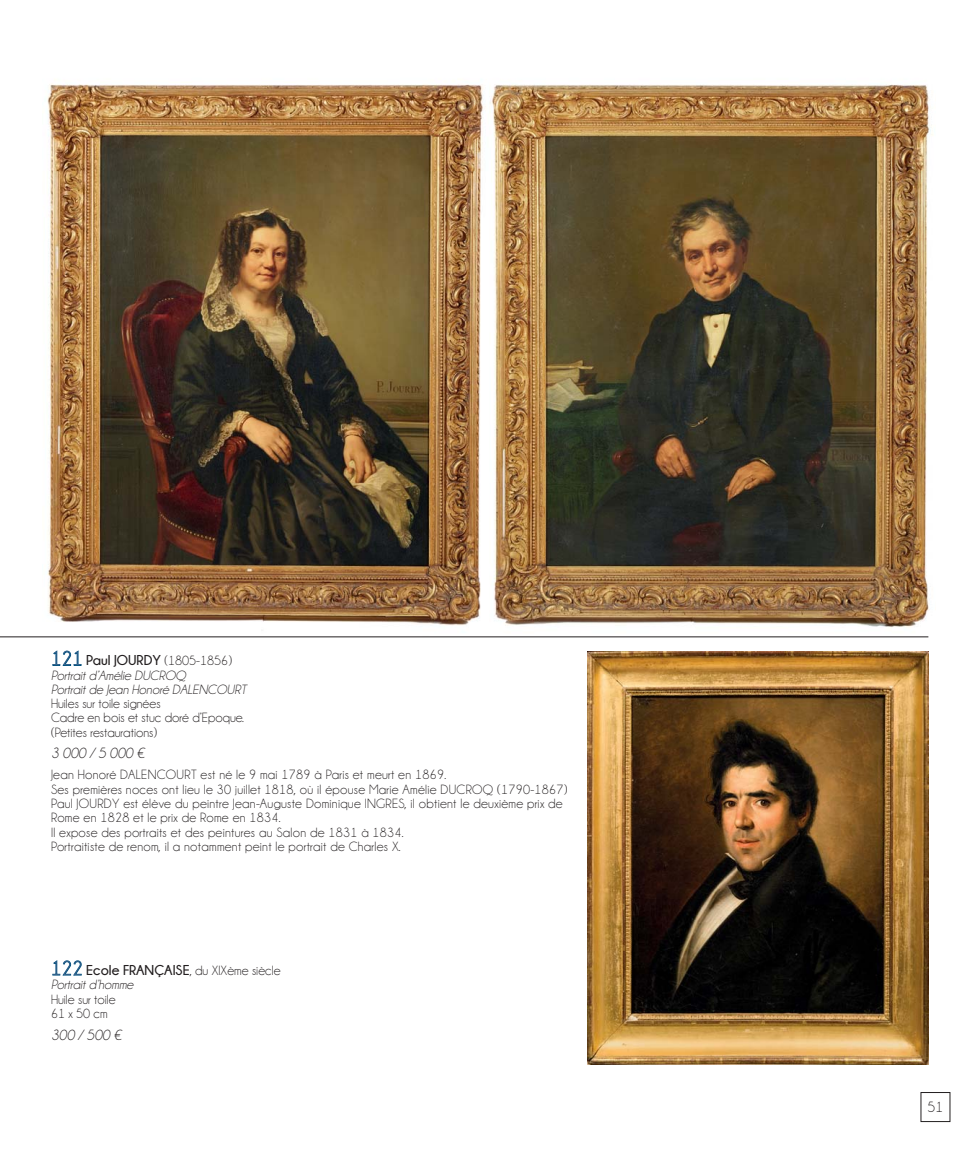
<style>
.page{position:relative;width:978px;height:1149px;background:#fff}
.page>*{position:absolute;margin:0;border:0;box-sizing:border-box;transform-origin:0 0}
.t1{font:italic 15px "Champagne&Limousines";color:#231f20}
.t2{font:15px "Champagne&Limousines";color:#231f20}
.t3{font:13.5px/14.2px "Champagne&Limousines";letter-spacing:.02em;color:#231f20}
.t4{font:13.5px/14.2px "Champagne&Limousines";color:#231f20}
.t5{font:italic 13.5px/14.2px "Champagne&Limousines";color:#231f20}
.s1{font-style:normal;font-size:20.4px;color:#406790}
.s2{font-weight:700;font-style:normal;font-size:14.25px}
.s3{font-style:normal}
.s4{font-size:20.4px;color:#406790}
.s5{font-weight:700;font-size:14.25px}
.s6{font-style:italic}
</style>
<div class="page">
<img style="left:47px;top:84px;width:439px;height:542px">
<svg style="left:53px;top:650px;width:28px;height:15px"></svg>
<img style="left:490px;top:84px;width:443px;height:544px">
<img style="left:587px;top:651px;width:341px;height:413px">
<svg style="left:53px;top:960px;width:29px;height:15px"></svg>
<hr style="left:0;top:636px;width:928px;height:1px;background:#231f20">
<p class="t5" style="left:51px;top:653px;width:197px"><span class="s1">121</span> <span class="s2">Paul JOURDY</span> <span class="s3">(1805-1856)<br></span>Portrait d’Amélie DUCROQ<br>Portrait de Jean Honoré DALENCOURT</p>
<p class="t4" style="left:51px;top:696px;width:195px">Huiles sur toile signées<br>Cadre en bois et stuc doré d’Epoque. (Petites restaurations)</p>
<p class="t1" style="left:51px;top:745px;width:95px">3 000 / 5 000 €</p>
<p class="t3" style="left:51px;top:767px;width:518px">Jean Honoré DALENCOURT est né le 9 mai 1789 à Paris et meurt en 1869.<br>Ses premières noces ont lieu le 30 juillet 1818, où il épouse Marie Amélie DUCROQ (1790-1867)<br>Paul JOURDY est élève du peintre Jean-Auguste Dominique INGRES, il obtient le deuxième prix de Rome en 1828 et le prix de Rome en 1834.<br>Il expose des portraits et des peintures au Salon de 1831 à 1834.<br>Portraitiste de renom, il a notamment peint le portrait de Charles X.</p>
<p class="t4" style="left:51px;top:963px;width:231px"><span class="s4">122</span> <span class="s5">Ecole FRANÇAISE</span>, du XIXème siècle<br><span class="s6">Portrait d’homme</span></p>
<p class="t4" style="left:51px;top:991px;width:66px">Huile sur toile<br>61 x 50 cm</p>
<p class="t1" style="left:51px;top:1026px;width:72px">300 / 500 €</p>
<p class="t2" style="left:928px;top:1098px;width:17px">51</p>
</div>
